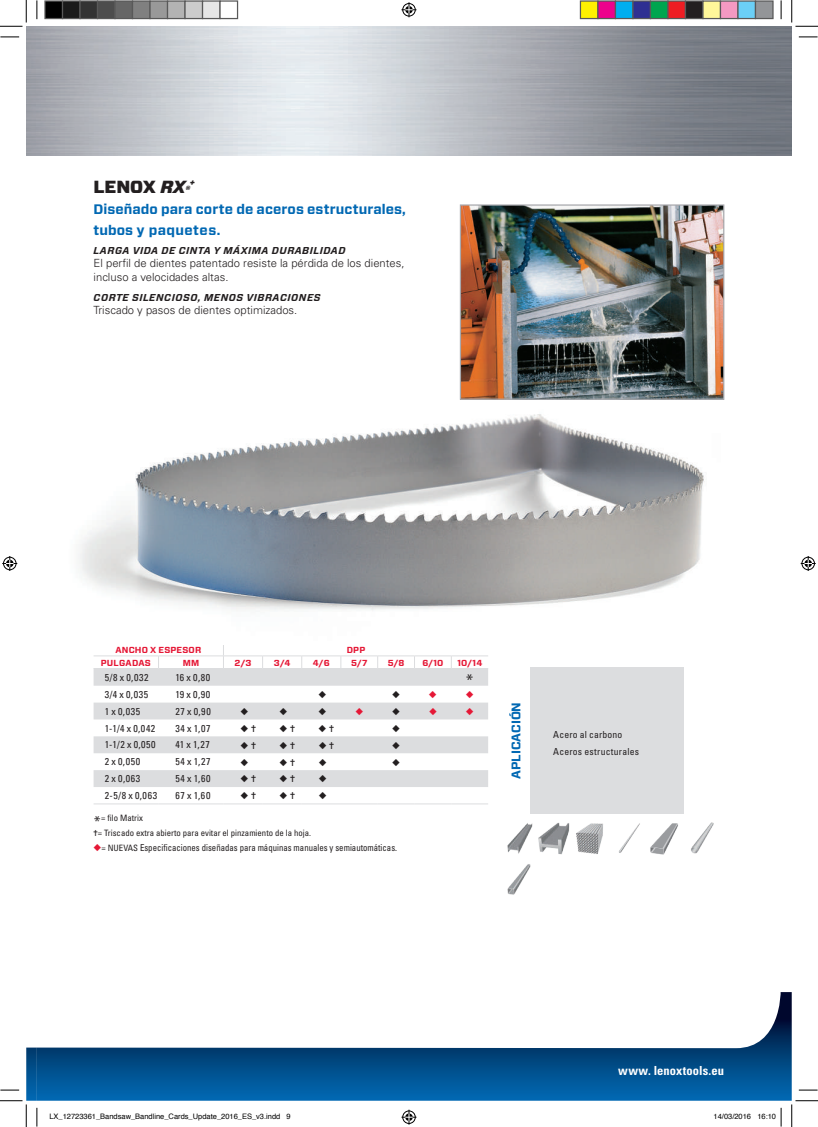
<style>
.page{position:relative;width:818px;height:1127px;background:#fff}
.page>*{position:absolute;margin:0;border:0;box-sizing:border-box;transform-origin:0 0}
.t1{font:900 17.5px "Forza";letter-spacing:-.005em;color:#231f20}
.t2{font:15px "Univers LT Std";color:#231f20}
.t3{font:700 13.75px/21.2px "Forza";letter-spacing:.005em;color:#0168b3}
.t4{font:700 condensed 12.5px "Univers LT Std";letter-spacing:.01em;color:#fff}
.t5{font:700 12.5px "Forza";letter-spacing:-.005em;color:#0168b3}
.t6{font:300 11.25px/13.8px "Univers LT Std";color:#231f20}
.t7{font:condensed 10px "Univers LT Std";letter-spacing:.06em;color:#231f20}
.t8{font:italic 700 10px "Forza";letter-spacing:.06em;color:#231f20}
.t9{font:condensed 9.75px/17.4px "Univers LT Std";letter-spacing:.02em;color:#231f20}
.t10{font:condensed 9.5px "Univers LT Std";color:#231f20;scale:.92 1}
.t11{font:italic 900 9.5px "Forza";color:#231f20}
.t12{font:condensed 8.75px/15px "Univers LT Std";color:#231f20}
.t13{font:700 8.75px "Forza";letter-spacing:.02em;color:#e51836}
.t14{font:7.5px "Helvetica";color:#000}
.s1{font-style:italic}
.s2{font-style:italic;font-size:10.25px}
.s3{font-stretch:normal;font-size:13.75px}
.s4{font-size:8.75px}
</style>
<div class="page">
<svg style="left:37px;top:992px;width:755px;height:108px"></svg>
<svg style="left:26px;top:1047px;width:11px;height:53px"></svg>
<img style="left:26px;top:26px;width:766px;height:129px">
<hr style="left:94px;top:803px;width:65px;height:1px;background:#dcdddf">
<hr style="left:159px;top:803px;width:64px;height:1px;background:#dcdddf">
<hr style="left:223px;top:803px;width:40px;height:1px;background:#dcdddf">
<hr style="left:263px;top:803px;width:39px;height:1px;background:#dcdddf">
<hr style="left:302px;top:803px;width:39px;height:1px;background:#dcdddf">
<hr style="left:341px;top:803px;width:37px;height:1px;background:#dcdddf">
<hr style="left:378px;top:803px;width:36px;height:1px;background:#dcdddf">
<hr style="left:414px;top:803px;width:37px;height:1px;background:#dcdddf">
<hr style="left:451px;top:803px;width:37px;height:1px;background:#dcdddf">
<div style="left:531px;top:667px;width:153px;height:146px;background:#dcdddf"></div>
<img style="left:79px;top:390px;width:626px;height:221px">
<img style="left:462px;top:206px;width:260px;height:192px">
<div style="left:460px;top:204px;width:264px;height:196px;border:1px solid #a8a9ad"></div>
<img style="left:507px;top:822px;width:133px;height:33px">
<img style="left:691px;top:822px;width:23px;height:32px">
<img style="left:507px;top:864px;width:24px;height:31px">
<img style="left:650px;top:823px;width:28px;height:32px">
<svg style="left:0;top:36px;width:19px;height:2px"></svg>
<svg style="left:799px;top:36px;width:18px;height:2px"></svg>
<svg style="left:0;top:1089px;width:19px;height:1px"></svg>
<svg style="left:799px;top:1089px;width:18px;height:1px"></svg>
<svg style="left:36px;top:0;width:2px;height:19px"></svg>
<svg style="left:36px;top:1107px;width:2px;height:19px"></svg>
<svg style="left:780px;top:0;width:2px;height:19px"></svg>
<svg style="left:0;top:0;width:27px;height:27px"></svg>
<svg style="left:0;top:1100px;width:27px;height:26px"></svg>
<svg style="left:791px;top:0;width:27px;height:27px"></svg>
<svg style="left:791px;top:1100px;width:27px;height:26px"></svg>
<svg style="left:401px;top:2px;width:15px;height:15px"></svg>
<svg style="left:401px;top:1109px;width:15px;height:15px"></svg>
<svg style="left:2px;top:556px;width:15px;height:15px"></svg>
<svg style="left:801px;top:556px;width:15px;height:15px"></svg>
<div style="left:45px;top:1px;width:18px;height:18px;background:#000"></div>
<div style="left:44px;top:0;width:19px;height:19px;border:1px solid #595959"></div>
<div style="left:63px;top:1px;width:17px;height:18px;background:#1a1a1a"></div>
<div style="left:62px;top:0;width:19px;height:19px;border:1px solid #595959"></div>
<div style="left:80px;top:1px;width:18px;height:18px;background:#333"></div>
<div style="left:79px;top:0;width:19px;height:19px;border:1px solid #595959"></div>
<div style="left:98px;top:1px;width:17px;height:18px;background:#4d4d4d"></div>
<div style="left:97px;top:0;width:19px;height:19px;border:1px solid #595959"></div>
<div style="left:115px;top:1px;width:18px;height:18px;background:#666"></div>
<div style="left:114px;top:0;width:19px;height:19px;border:1px solid #595959"></div>
<div style="left:133px;top:1px;width:17px;height:18px;background:#808080"></div>
<div style="left:132px;top:0;width:19px;height:19px;border:1px solid #595959"></div>
<div style="left:150px;top:1px;width:18px;height:18px;background:#999"></div>
<div style="left:149px;top:0;width:19px;height:19px;border:1px solid #595959"></div>
<div style="left:168px;top:1px;width:17px;height:18px;background:#b3b3b3"></div>
<div style="left:167px;top:0;width:19px;height:19px;border:1px solid #595959"></div>
<div style="left:185px;top:1px;width:18px;height:18px;background:#ccc"></div>
<div style="left:184px;top:0;width:19px;height:19px;border:1px solid #595959"></div>
<div style="left:203px;top:1px;width:17px;height:18px;background:#e6e6e6"></div>
<div style="left:202px;top:0;width:19px;height:19px;border:1px solid #595959"></div>
<div style="left:219px;top:0;width:19px;height:19px;border:1px solid #595959"></div>
<div style="left:580px;top:1px;width:18px;height:18px;background:#fff101"></div>
<div style="left:580px;top:0;width:18px;height:19px;border:1px solid #595959"></div>
<div style="left:598px;top:1px;width:17px;height:18px;background:#ed028c"></div>
<div style="left:597px;top:0;width:19px;height:19px;border:1px solid #595959"></div>
<div style="left:615px;top:1px;width:18px;height:18px;background:#00aeef"></div>
<div style="left:615px;top:0;width:18px;height:19px;border:1px solid #595959"></div>
<div style="left:633px;top:1px;width:17px;height:18px;background:#2e3092"></div>
<div style="left:632px;top:0;width:19px;height:19px;border:1px solid #595959"></div>
<div style="left:650px;top:1px;width:18px;height:18px;background:#00a54f"></div>
<div style="left:650px;top:0;width:18px;height:19px;border:1px solid #595959"></div>
<div style="left:668px;top:1px;width:17px;height:18px;background:#ee1d23"></div>
<div style="left:667px;top:0;width:19px;height:19px;border:1px solid #595959"></div>
<div style="left:685px;top:1px;width:18px;height:18px;background:#231f20"></div>
<div style="left:685px;top:0;width:18px;height:19px;border:1px solid #595959"></div>
<div style="left:703px;top:1px;width:17px;height:18px;background:#fff79a"></div>
<div style="left:702px;top:0;width:19px;height:19px;border:1px solid #595959"></div>
<div style="left:720px;top:1px;width:18px;height:18px;background:#f499c2"></div>
<div style="left:720px;top:0;width:18px;height:19px;border:1px solid #595959"></div>
<div style="left:738px;top:1px;width:17px;height:18px;background:#6bcff6"></div>
<div style="left:737px;top:0;width:19px;height:19px;border:1px solid #595959"></div>
<div style="left:755px;top:1px;width:18px;height:18px;background:#939598"></div>
<div style="left:755px;top:0;width:18px;height:19px;border:1px solid #595959"></div>
<svg style="left:780px;top:1107px;width:2px;height:19px"></svg>
<svg style="left:92px;top:547px;width:269px;height:56px;background:#98a4b1"></svg>
<svg style="left:94px;top:645px;width:394px;height:142px"></svg>
<h1 class="t1" style="left:94px;top:175px;width:98px">LENOX <span class="s1">RX</span><span class="s2">®</span></h1>
<p class="t11" style="left:190px;top:176px;width:6px">+</p>
<h3 class="t3" style="left:94px;top:199px;width:314px">Diseñado para corte de aceros estructurales, tubos y paquetes.</h3>
<p class="t8" style="left:94px;top:243px;width:253px">LARGA VIDA DE CINTA Y MÁXIMA DURABILIDAD</p>
<p class="t6" style="left:94px;top:256px;width:312px">El perfil de dientes patentado resiste la pérdida de los dientes, incluso a velocidades altas.</p>
<p class="t8" style="left:94px;top:290px;width:228px">CORTE SILENCIOSO, MENOS VIBRACIONES</p>
<p class="t6" style="left:94px;top:303px;width:205px">Triscado y pasos de dientes optimizados.</p>
<p class="t13" style="left:115px;top:644px;width:87px">ANCHO X ESPESOR</p>
<p class="t13" style="left:347px;top:644px;width:20px">DPP</p>
<p class="t13" style="left:101px;top:656px;width:51px">PULGADAS</p>
<p class="t13" style="left:183px;top:656px;width:18px">MM</p>
<p class="t13" style="left:235px;top:656px;width:18px">2/3</p>
<p class="t13" style="left:274px;top:656px;width:18px">3/4</p>
<p class="t13" style="left:313px;top:656px;width:18px">4/6</p>
<p class="t13" style="left:351px;top:656px;width:18px">5/7</p>
<p class="t13" style="left:388px;top:656px;width:18px">5/8</p>
<p class="t13" style="left:422px;top:656px;width:23px">6/10</p>
<p class="t13" style="left:457px;top:656px;width:26px">10/14</p>
<p class="t7" style="left:105px;top:670px;width:45px">5/8 x 0,032</p>
<p class="t7" style="left:175px;top:670px;width:36px">16 x 0,80</p>
<h2 class="t2" style="left:466px;top:670px;width:10px">*</h2>
<p class="t7" style="left:105px;top:687px;width:45px">3/4 x 0,035</p>
<p class="t7" style="left:175px;top:687px;width:36px">19 x 0,90</p>
<p class="t7" style="left:105px;top:704px;width:37px">1 x 0,035</p>
<p class="t7" style="left:175px;top:704px;width:37px">27 x 0,90</p>
<p class="t7" style="left:105px;top:721px;width:52px">1-1/4 x 0,042</p>
<p class="t7" style="left:175px;top:721px;width:37px">34 x 1,07</p>
<p class="t7" style="left:105px;top:738px;width:52px">1-1/2 x 0,050</p>
<p class="t7" style="left:175px;top:738px;width:36px">41 x 1,27</p>
<p class="t7" style="left:105px;top:755px;width:37px">2 x 0,050</p>
<p class="t7" style="left:175px;top:755px;width:37px">54 x 1,27</p>
<p class="t7" style="left:105px;top:772px;width:37px">2 x 0,063</p>
<p class="t7" style="left:175px;top:772px;width:37px">54 x 1,60</p>
<p class="t7" style="left:105px;top:788px;width:54px">2-5/8 x 0,063</p>
<p class="t7" style="left:175px;top:788px;width:36px">67 x 1,60</p>
<p class="t12" style="left:98px;top:810px;width:215px;text-indent:-4px"><span class="s3">*</span>= filo Matrix<br>= Triscado extra abierto para evitar el pinzamiento de la hoja.</p>
<p class="t10" style="left:101px;top:841px;width:323px"><span class="s4">= NUEVAS</span> Especificaciones diseñadas para máquinas manuales y semiautomáticas.</p>
<p class="t5" style="left:508px;top:779px;width:79px;rotate:-90deg">APLICACIÓN</p>
<p class="t9" style="left:553px;top:725px;width:87px">Acero al carbono<br>Aceros estructurales</p>
<p class="t4" style="left:618px;top:1062px;width:108px">www. lenoxtools.eu</p>
<p class="t14" style="left:49px;top:1110px;width:243px">LX_12723361_Bandsaw_Bandline_Cards_Update_2016_ES_v3.indd 9</p>
<p class="t14" style="left:713px;top:1110px;width:64px">14/03/2016 16:10</p>
</div>
